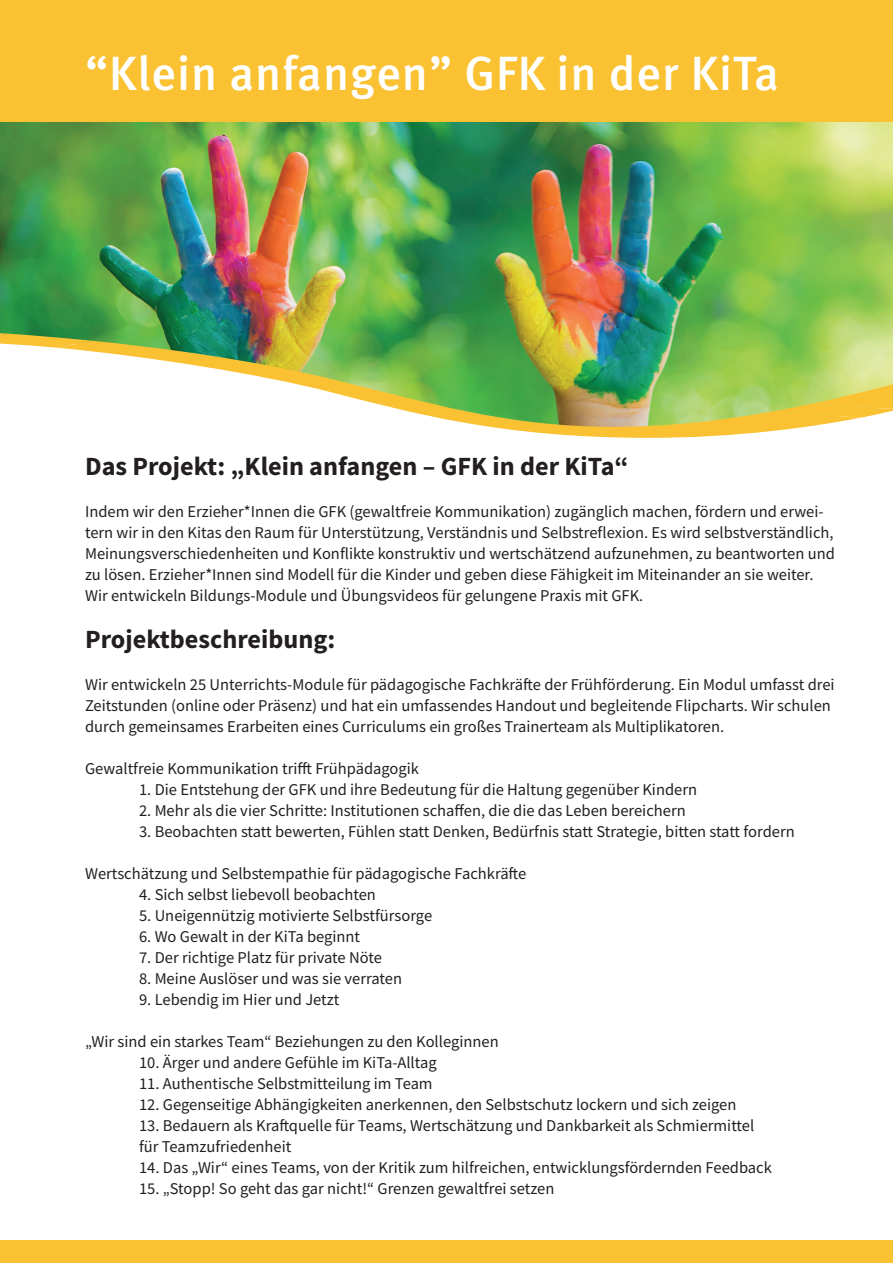
<style>
.page{position:relative;width:893px;height:1263px;background:#fff}
.page>*{position:absolute;margin:0;border:0;box-sizing:border-box;transform-origin:0 0}
.t1{font:500 48px "DGUV Meta";letter-spacing:.02em;color:#fff}
.t2{font:700 26.25px "Source Sans Pro";color:#231f20}
.t3{font:16.5px/21px "Source Sans Pro";color:#231f20}
</style>
<div class="page">
<img style="left:0;top:121px;width:893px;height:210px">
<div style="left:0;top:0;width:893px;height:121px;background:#fac232"></div>
<svg style="left:0;top:331px;width:893px;height:107px"></svg>
<img style="left:0;top:334px;width:893px;height:84px">
<div style="left:0;top:1240px;width:893px;height:23px;background:#fac232"></div>
<h1 class="t1" style="left:85px;top:46px;width:695px">“Klein anfangen” GFK in der KiTa</h1>
<h2 class="t2" style="left:85px;top:448px;width:545px">Das Projekt: „Klein anfangen – GFK in der KiTa“</h2>
<p class="t3" style="left:85px;top:501px;width:751px">Indem wir den Erzieher*Innen die GFK (gewaltfreie Kommunikation) zugänglich machen, fördern und erwei&shy;tern wir in den Kitas den Raum für Unterstützung, Verständnis und Selbstreflexion. Es wird selbstverständlich, Meinungsverschiedenheiten und Konflikte konstruktiv und wertschätzend aufzunehmen, zu beantworten und zu lösen. Erzieher*Innen sind Modell für die Kinder und geben diese Fähigkeit im Miteinander an sie weiter.<br>Wir entwickeln Bildungs-Module und Übungsvideos für gelungene Praxis mit GFK.</p>
<h2 class="t2" style="left:85px;top:621px;width:252px">Projektbeschreibung:</h2>
<p class="t3" style="left:85px;top:674px;width:751px">Wir entwickeln 25 Unterrichts-Module für pädagogische Fachkräfte der Frühförderung. Ein Modul umfasst drei<br>Zeitstunden (online oder Präsenz) und hat ein umfassendes Handout und begleitende Flipcharts. Wir schulen durch gemeinsames Erarbeiten eines Curriculums ein großes Trainerteam als Multiplikatoren.</p>
<p class="t3" style="left:85px;top:758px;width:336px">Gewaltfreie Kommunikation trifft Frühpädagogik</p>
<p class="t3" style="left:139px;top:779px;width:560px">1. Die Entstehung der GFK und ihre Bedeutung für die Haltung gegenüber Kindern</p>
<p class="t3" style="left:139px;top:800px;width:548px">2. Mehr als die vier Schritte: Institutionen schaffen, die die das Leben bereichern</p>
<p class="t3" style="left:139px;top:821px;width:657px">3. Beobachten statt bewerten, Fühlen statt Denken, Bedürfnis statt Strategie, bitten statt fordern</p>
<p class="t3" style="left:85px;top:863px;width:443px">Wertschätzung und Selbstempathie für pädagogische Fachkräfte</p>
<p class="t3" style="left:139px;top:884px;width:238px">4. Sich selbst liebevoll beobachten</p>
<p class="t3" style="left:139px;top:905px;width:295px">5. Uneigennützig motivierte Selbstfürsorge</p>
<p class="t3" style="left:139px;top:926px;width:223px">6. Wo Gewalt in der KiTa beginnt</p>
<p class="t3" style="left:139px;top:947px;width:244px">7. Der richtige Platz für private Nöte</p>
<p class="t3" style="left:139px;top:968px;width:265px">8. Meine Auslöser und was sie verraten</p>
<p class="t3" style="left:139px;top:989px;width:202px">9. Lebendig im Hier und Jetzt</p>
<p class="t3" style="left:85px;top:1031px;width:415px">„Wir sind ein starkes Team“ Beziehungen zu den Kolleginnen</p>
<p class="t3" style="left:139px;top:1052px;width:299px">10. Ärger und andere Gefühle im KiTa-Alltag</p>
<p class="t3" style="left:139px;top:1073px;width:295px">11. Authentische Selbstmitteilung im Team</p>
<p class="t3" style="left:139px;top:1094px;width:599px">12. Gegenseitige Abhängigkeiten anerkennen, den Selbstschutz lockern und sich zeigen</p>
<p class="t3" style="left:139px;top:1115px;width:617px">13. Bedauern als Kraftquelle für Teams, Wertschätzung und Dankbarkeit als Schmiermittel für Teamzufriedenheit</p>
<p class="t3" style="left:139px;top:1157px;width:634px">14. Das „Wir“ eines Teams, von der Kritik zum hilfreichen, entwicklungsfördernden Feedback</p>
<p class="t3" style="left:139px;top:1178px;width:417px">15. „Stopp! So geht das gar nicht!“ Grenzen gewaltfrei setzen</p>
</div>
